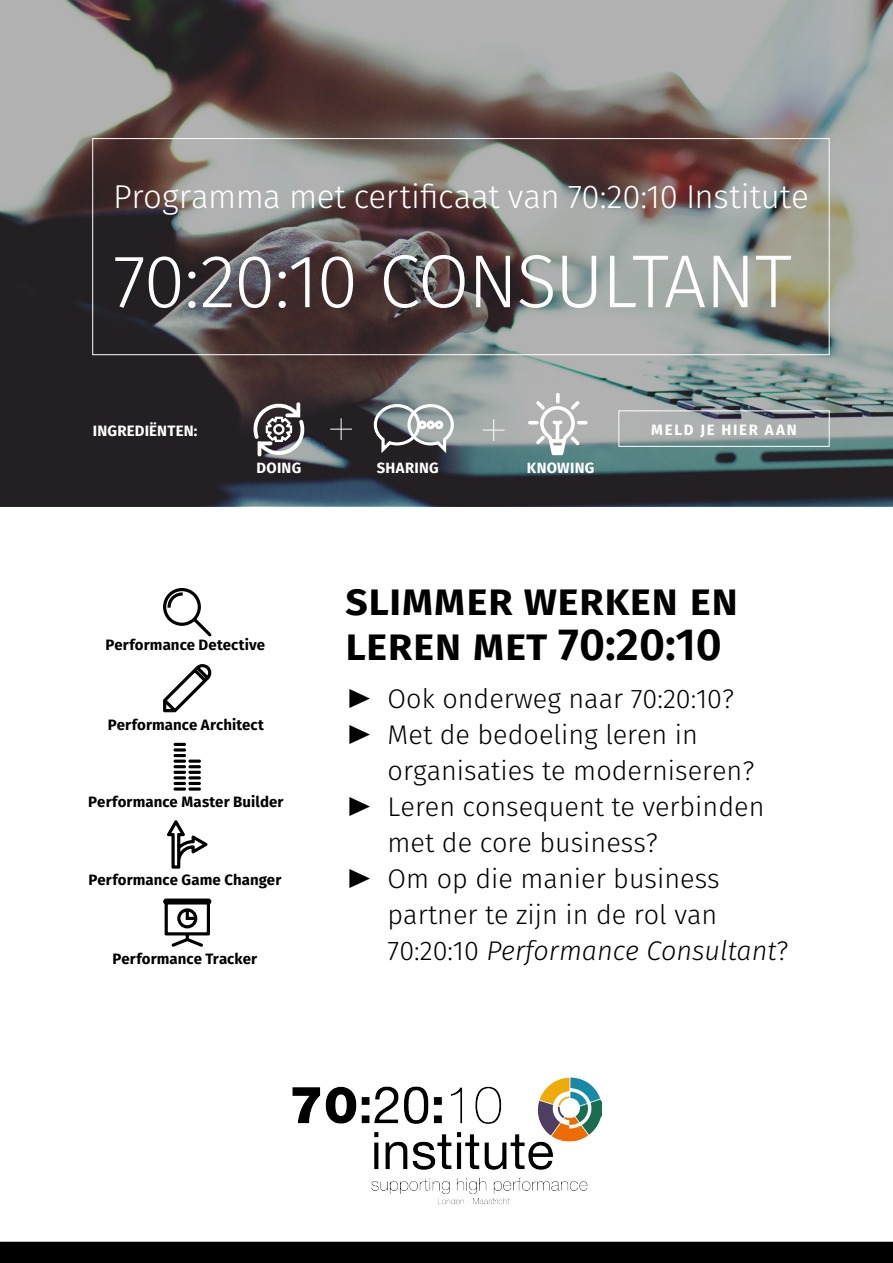
<style>
.page{position:relative;width:893px;height:1263px;background:#fff}
.page>*{position:absolute;margin:0;border:0;box-sizing:border-box;transform-origin:0 0}
.t1{font:300 75px "Fira Sans";letter-spacing:-.025em;color:#fff}
.Kopje_1{font:600 45px/45px "Fira Sans";color:#000}
.t2{font:300 33px "Fira Sans";letter-spacing:-.01em;color:#fff}
.t3{font:300 27px/36px "Fira Sans";color:#000}
.t4{font:700 15px "Fira Sans";letter-spacing:.005em;color:#000}
.t5{font:700 15px "Fira Sans";letter-spacing:.01em;color:#fff}
.t6{font:700 15px "Fira Sans";letter-spacing:.115em;color:#fff}
.Ingredients{font:700 14.85px "Fira Sans";letter-spacing:.02em;color:#fff}
.s1{font-family:"Helvetica Neue"}
.s2{font-style:italic}
</style>
<div class="page">
<svg style="left:0;top:0;width:893px;height:506px;background:#6e6b6b"></svg>
<div style="left:92px;top:138px;width:738px;height:217px;border:1px solid #fff"></div>
<div style="left:618px;top:410px;width:212px;height:37px;border:1px solid #fff"></div>
<svg style="left:330px;top:418px;width:22px;height:22px"></svg>
<svg style="left:483px;top:419px;width:22px;height:22px"></svg>
<svg style="left:253px;top:400px;width:52px;height:64px"></svg>
<svg style="left:373px;top:403px;width:82px;height:50px"></svg>
<div style="left:556px;top:393px;width:4px;height:10px;border:2px solid #fff"></div>
<svg style="left:528px;top:394px;width:60px;height:62px"></svg>
<div style="left:174px;top:787px;width:12px;height:4px;border:2px solid #000"></div>
<div style="left:188px;top:787px;width:13px;height:4px;border:2px solid #000"></div>
<svg style="left:174px;top:743px;width:27px;height:47px"></svg>
<div style="left:188px;top:759px;width:13px;height:4px;border:2px solid #000"></div>
<svg style="left:167px;top:820px;width:41px;height:49px"></svg>
<svg style="left:163px;top:898px;width:49px;height:49px"></svg>
<svg style="left:163px;top:588px;width:49px;height:49px"></svg>
<svg style="left:163px;top:664px;width:49px;height:49px"></svg>
<img style="left:292px;top:1077px;width:310px;height:128px">
<div style="left:0;top:1242px;width:893px;height:21px;background:#000"></div>
<p class="t2" style="left:113px;top:173px;width:697px">Programma met certificaat van 70:20:10 Institute</p>
<p class="t1" style="left:113px;top:228px;width:680px">70:20:10 CONSULTANT</p>
<p class="t5" style="left:93px;top:418px;width:106px">INGREDIËNTEN:</p>
<p class="t6" style="left:651px;top:417px;width:147px">MELD JE HIER AAN</p>
<p class="Ingredients" style="left:256px;top:455px;width:46px">DOING</p>
<p class="Ingredients" style="left:377px;top:455px;width:63px">SHARING</p>
<p class="Ingredients" style="left:527px;top:455px;width:69px">KNOWING</p>
<p class="t4" style="left:105px;top:632px;width:161px">Performance Detective</p>
<p class="t4" style="left:108px;top:712px;width:158px">Performance Architect</p>
<p class="t4" style="left:88px;top:789px;width:197px">Performance Master Builder</p>
<p class="t4" style="left:88px;top:867px;width:195px">Performance Game Changer</p>
<p class="t4" style="left:112px;top:946px;width:146px">Performance Tracker</p>
<p class="Kopje_1" style="left:345px;top:574px;width:395px">Slimmer werken en leren met 70:20:10</p>
<p class="t3" style="left:343px;top:681px;width:393px"><span class="s1">Ҙ</span> Ook onderweg naar 70:20:10?</p>
<p class="t3" style="left:388px;top:717px;width:368px;text-indent:-45px"><span class="s1">Ҙ</span> Met de bedoeling leren in organisaties te moderniseren?</p>
<p class="t3" style="left:388px;top:789px;width:378px;text-indent:-45px"><span class="s1">Ҙ</span> Leren consequent te verbinden met de core business?</p>
<p class="t3" style="left:388px;top:861px;width:402px;text-indent:-45px"><span class="s1">Ҙ</span> Om op die manier business partner te zijn in de rol van<br>70:20:10 <span class="s2">Performance Consultant</span>?</p>
</div>
